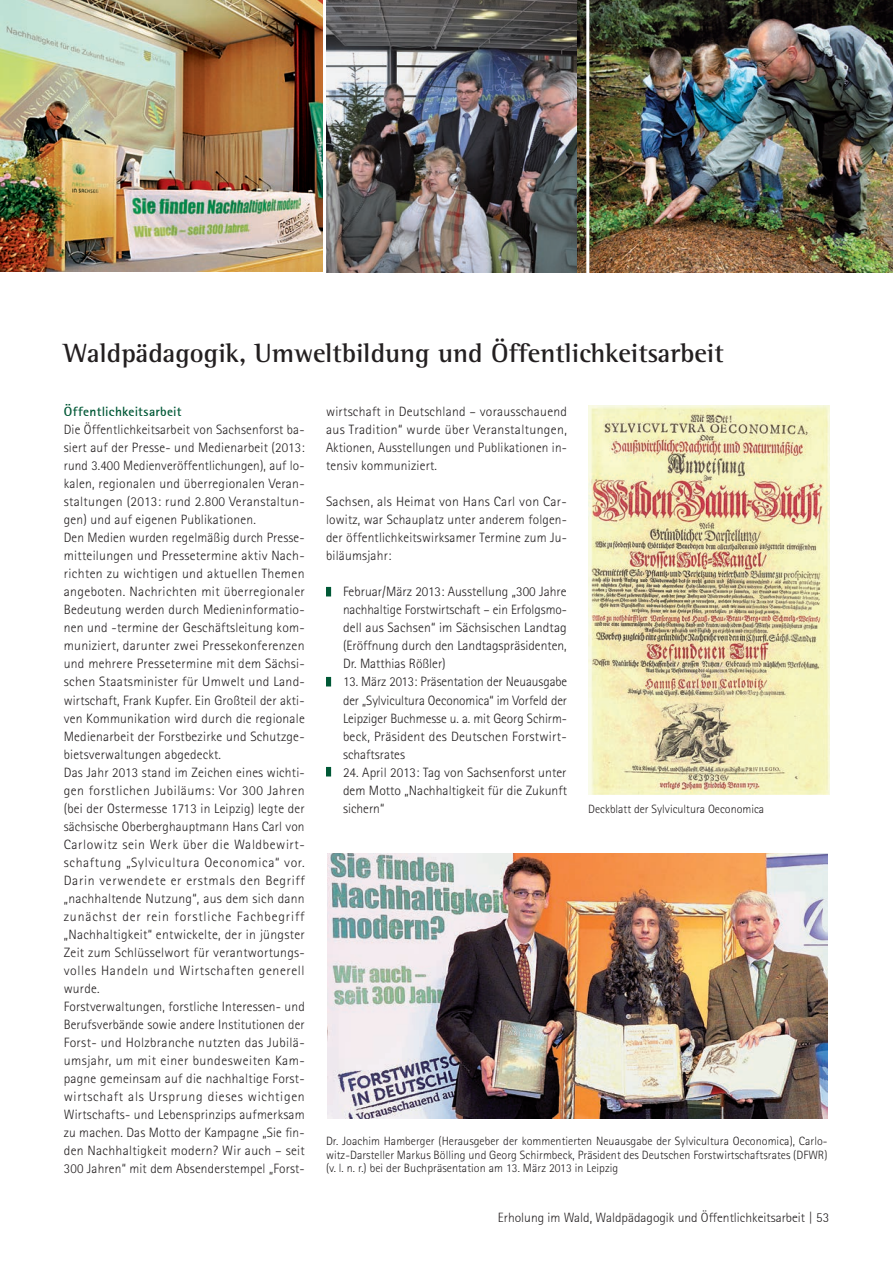
<style>
.page{position:relative;width:893px;height:1263px;background:#fff}
.page>*{position:absolute;margin:0;border:0;box-sizing:border-box;transform-origin:0 0}
.t1{font:700 27px "Rotis Semi Serif";color:#231f20}
.Einzug{font:300 13.5px/18px "Rotis Sans Serif";letter-spacing:.015em;color:#231f20;text-align:justify}
.t2{font:300 13.5px "Rotis Sans Serif 45";color:#231f20}
.t3{font:700 13.5px "Rotis Sans Serif 65";letter-spacing:.015em;color:#005836}
.Figure{font:300 12px/13.5px "Rotis Sans Serif";letter-spacing:.005em;color:#231f20;text-align:justify}
</style>
<div class="page">
<img style="left:0;top:0;width:578px;height:272px">
<img style="left:578px;top:0;width:315px;height:272px">
<div style="left:326px;top:587px;width:5px;height:9px;background:#005836"></div>
<div style="left:326px;top:677px;width:5px;height:9px;background:#005836"></div>
<div style="left:326px;top:767px;width:5px;height:9px;background:#005836"></div>
<img style="left:588px;top:406px;width:241px;height:388px">
<img style="left:327px;top:853px;width:501px;height:265px">
<hr style="left:323px;top:0;width:3px;height:278px;background:#fff">
<hr style="left:586px;top:0;width:3px;height:273px;background:#fff">
<h1 class="t1" style="left:64px;top:337px;width:662px">Waldpädagogik, Umweltbildung und Öffentlichkeitsarbeit</h1>
<h4 class="t3" style="left:64px;top:403px;width:119px">Öffentlichkeitsarbeit</h4>
<p class="Einzug" style="left:64px;top:421px;width:242px">Die Öffentlichkeitsarbeit von Sachsenforst ba&shy;siert auf der Presse- und Medienarbeit (2013: rund 3.400 Medienveröffentlichungen), auf lo&shy;kalen, regionalen und überregionalen Veran&shy;staltungen (2013: rund 2.800 Veranstaltun&shy;gen) und auf eigenen Publikationen.</p>
<p class="Einzug" style="left:64px;top:529px;width:243px">Den Medien wurden regelmäßig durch Presse&shy;mitteilungen und Pressetermine aktiv Nach&shy;richten zu wichtigen und aktuellen Themen angeboten. Nachrichten mit überregionaler Bedeutung werden durch Medieninformatio&shy;nen und -termine der Geschäftsleitung kom&shy;muniziert, darunter zwei Pressekonferenzen und mehrere Pressetermine mit dem Sächsi&shy;schen Staatsminister für Umwelt und Land&shy;wirtschaft, Frank Kupfer. Ein Großteil der akti&shy;ven Kommunikation wird durch die regionale Medienarbeit der Forstbezirke und Schutzge&shy;bietsverwaltungen abgedeckt.</p>
<p class="Einzug" style="left:64px;top:763px;width:243px">Das Jahr 2013 stand im Zeichen eines wichti&shy;gen forstlichen Jubiläums: Vor 300 Jahren (bei der Ostermesse 1713 in Leipzig) legte der sächsische Oberberghauptmann Hans Carl von Carlowitz sein Werk über die Waldbewirt&shy;schaftung „Sylvicultura Oeconomica“ vor.<br>Darin verwendete er erstmals den Begriff „nachhaltende Nutzung“, aus dem sich dann zunächst der rein forstliche Fachbegriff „Nachhaltigkeit“ entwickelte, der in jüngster Zeit zum Schlüsselwort für verantwortungs&shy;volles Handeln und Wirtschaften generell wurde.</p>
<p class="Einzug" style="left:64px;top:997px;width:243px;text-align:left">Forstverwaltungen, forstliche Interessen- und Berufsverbände sowie andere Institutionen der Forst- und Holzbranche nutzten das Jubilä&shy;umsjahr, um mit einer bundesweiten Kam&shy;pagne gemeinsam auf die nachhaltige Forst&shy;wirtschaft als Ursprung dieses wichtigen Wirtschafts- und Lebensprinzips aufmerksam zu machen. Das Motto der Kampagne „Sie fin&shy;den Nachhaltigkeit modern? Wir auch – seit 300 Jahren“ mit dem Absenderstempel „Forst-</p>
<p class="Einzug" style="left:326px;top:403px;width:242px">wirtschaft in Deutschland – vorausschauend aus Tradition“ wurde über Veranstaltungen, Aktionen, Ausstellungen und Publikationen in&shy;tensiv kommuniziert.</p>
<p class="Einzug" style="left:326px;top:493px;width:242px">Sachsen, als Heimat von Hans Carl von Car&shy;lowitz, war Schauplatz unter anderem folgen&shy;der öffentlichkeitswirksamer Termine zum Ju&shy;biläumsjahr:</p>
<p class="Einzug" style="left:343px;top:583px;width:225px">Februar/März 2013: Ausstellung „300 Jahre nachhaltige Forstwirtschaft – ein Erfolgsmo&shy;dell aus Sachsen“ im Sächsischen Landtag (Eröffnung durch den Landtagspräsidenten, Dr. Matthias Rößler)</p>
<p class="Einzug" style="left:343px;top:673px;width:226px">13. März 2013: Präsentation der Neuausgabe der „Sylvicultura Oeconomica“ im Vorfeld der Leipziger Buchmesse u. a. mit Georg Schirm&shy;beck, Präsident des Deutschen Forstwirt&shy;schaftsrates</p>
<p class="Einzug" style="left:343px;top:763px;width:225px">24. April 2013: Tag von Sachsenforst unter dem Motto „Nachhaltigkeit für die Zukunft sichern“</p>
<p class="Figure" style="left:588px;top:802px;width:177px">Deckblatt der Sylvicultura Oeconomica</p>
<p class="Figure" style="left:326px;top:1134px;width:503px">Dr. Joachim Hamberger (Herausgeber der kommentierten Neuausgabe der Sylvicultura Oeconomica), Carlo&shy;witz-Darsteller Markus Bölling und Georg Schirmbeck, Präsident des Deutschen Forstwirtschaftsrates (DFWR) (v. l. n. r.) bei der Buchpräsentation am 13. März 2013 in Leipzig</p>
<p class="t2" style="left:498px;top:1209px;width:333px">Erholung im Wald, Waldpädagogik und Öffentlichkeitsarbeit | 53</p>
</div>
